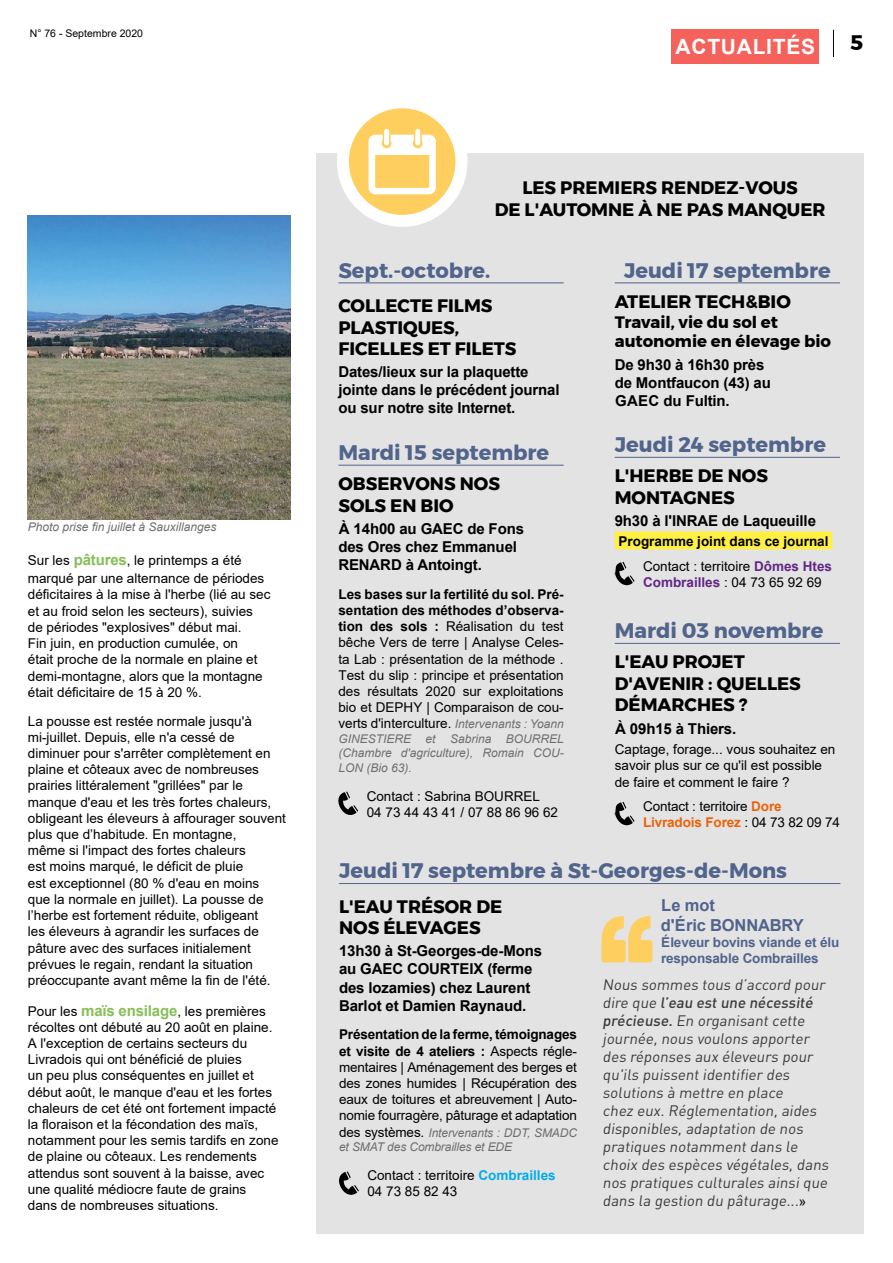
<style>
.page{position:relative;width:893px;height:1263px;background:#fff}
.page>*{position:absolute;margin:0;border:0;box-sizing:border-box;transform-origin:0 0}
.t1{font:700 21px "Montserrat";color:#51648c}
.t2{font:700 21px "Arial";letter-spacing:.035em;color:#fff}
.t3{font:700 21px "Montserrat";color:#000}
.t4{font:700 18px/21.6px "Montserrat";color:#000}
.t5{font:700 16.5px/19.8px "Montserrat";color:#000}
.t6{font:700 16.5px/19.8px "Arial";letter-spacing:-.01em;color:#51648c}
.t7{font:15px/18px "DIN Pro";color:#3c3c3b}
.t8{font:700 15px/18px "Arial";letter-spacing:-.01em;color:#000}
.t9{font:13.5px/16.2px "Arial";color:#000}
.t10{font:700 13.5px/24.8px "Arial";color:#000;text-align:right}
.t11{font:700 13.5px/16.2px "Arial";letter-spacing:-.01em;color:#51648c}
.t12{font:700 13.5px "Arial";color:#622684}
.t13{font:italic 12px/14.4px "Arial";color:#706f6f;text-align:justify}
.t14{font:10.5px "Arial";color:#000}
.s1{font-weight:700;font-size:15px;color:#87be59}
.s2{font-weight:700}
.s3{font-style:italic;font-size:12px;color:#706f6f}
.s4{font-weight:400}
.s5{color:#622684}
.s6{font-weight:400;color:#000}
.s7{font-weight:700;color:#eb6209}
.s8{font-style:normal;font-size:13.5px;color:#000}
.s9{font-weight:700;color:#00ade9}
.s10{font-weight:500}
.s11{font-family:"Arial";font-size:13.5px;color:#000}
</style>
<div class="page">
<svg style="left:833px;top:30px;width:1px;height:27px"></svg>
<div style="left:672px;top:30px;width:147px;height:34px;background:#f5625c"></div>
<div style="left:316px;top:153px;width:547px;height:1080px;background:#e3e3e3"></div>
<svg style="left:343px;top:102px;width:118px;height:119px;background:#fed77d"></svg>
<div style="left:384px;top:129px;width:5px;height:16px;background:#fff;border-radius:2px"></div>
<svg style="left:368px;top:135px;width:68px;height:59px"></svg>
<div style="left:415px;top:129px;width:5px;height:16px;background:#fff;border-radius:2px"></div>
<div style="left:337px;top:96px;width:130px;height:131px;border:12px solid #fff;border-radius:50%"></div>
<hr style="left:338px;top:282px;width:226px;height:1px;background:#51648c">
<hr style="left:338px;top:465px;width:226px;height:1px;background:#51648c">
<svg style="left:338px;top:792px;width:20px;height:23px"></svg>
<hr style="left:615px;top:282px;width:225px;height:1px;background:#51648c">
<hr style="left:615px;top:457px;width:225px;height:1px;background:#51648c">
<div style="left:615px;top:531px;width:217px;height:18px;background:#fff042"></div>
<hr style="left:615px;top:643px;width:225px;height:1px;background:#51648c">
<svg style="left:615px;top:562px;width:19px;height:23px"></svg>
<svg style="left:615px;top:802px;width:19px;height:23px"></svg>
<hr style="left:339px;top:883px;width:501px;height:1px;background:#51648c">
<svg style="left:339px;top:1171px;width:20px;height:24px"></svg>
<svg style="left:601px;top:916px;width:51px;height:46px"></svg>
<img style="left:28px;top:216px;width:263px;height:304px">
<p class="t14" style="left:30px;top:26px;width:115px">N° 76 - Septembre 2020</p>
<p class="t13" style="left:28px;top:520px;width:190px">Photo prise fin juillet à Sauxillanges</p>
<p class="t9" style="left:28px;top:551px;width:238px;line-height:18px">Sur les <span class="s1">pâtures</span>, le printemps a été marqué par une alternance de périodes</p>
<p class="t9" style="left:28px;top:586px;width:244px">déficitaires à la mise à l'herbe (lié au sec et au froid selon les secteurs), suivies de périodes "explosives" début mai.<br>Fin juin, en production cumulée, on<br>était proche de la normale en plaine et demi-montagne, alors que la montagne était déficitaire de 15 à 20 %.</p>
<p class="t9" style="left:28px;top:713px;width:260px">La pousse est restée normale jusqu'à mi-juillet. Depuis, elle n'a cessé de diminuer pour s'arrêter complètement en plaine et côteaux avec de nombreuses prairies littéralement "grillées" par le manque d'eau et les très fortes chaleurs, obligeant les éleveurs à affourager souvent plus que d’habitude. En montagne,<br>même si l'impact des fortes chaleurs<br>est moins marqué, le déficit de pluie<br>est exceptionnel (80 % d'eau en moins<br>que la normale en juillet). La pousse de l’herbe est fortement réduite, obligeant<br>les éleveurs à agrandir les surfaces de pâture avec des surfaces initialement prévues le regain, rendant la situation préoccupante avant même la fin de l'été.</p>
<p class="t9" style="left:28px;top:1003px;width:252px">Pour les <span class="s1">maïs ensilage</span>, les premières récoltes ont débuté au 20 août en plaine.<br>A l'exception de certains secteurs du Livradois qui ont bénéficié de pluies<br>un peu plus conséquentes en juillet et début août, le manque d'eau et les fortes chaleurs de cet été ont fortement impacté la floraison et la fécondation des maïs, notamment pour les semis tardifs en zone de plaine ou côteaux. Les rendements attendus sont souvent à la baisse, avec une qualité médiocre faute de grains dans de nombreuses situations.</p>
<h1 class="t2" style="left:675px;top:32px;width:141px">ACTUALITÉS</h1>
<h1 class="t3" style="left:850px;top:26px;width:15px">5</h1>
<h2 class="t4" style="left:495px;top:177px;width:332px;text-align:center">LES PREMIERS RENDEZ-VOUS<br>DE L'AUTOMNE À NE PAS MANQUER</h2>
<h1 class="t1" style="left:338px;top:253px;width:153px">Sept.-octobre.</h1>
<h2 class="t4" style="left:338px;top:295px;width:180px">COLLECTE FILMS<br>PLASTIQUES,<br>FICELLES ET FILETS</h2>
<p class="t8" style="left:338px;top:363px;width:223px">Dates/lieux sur la plaquette jointe dans le précédent journal ou sur notre site Internet.</p>
<h1 class="t1" style="left:338px;top:436px;width:212px">Mardi 15 septembre</h1>
<h2 class="t4" style="left:338px;top:473px;width:163px">OBSERVONS NOS<br>SOLS EN BIO</h2>
<p class="t8" style="left:338px;top:520px;width:187px">À 14h00 au GAEC de Fons des Ores chez Emmanuel<br>RENARD à Antoingt.</p>
<p class="t9" style="left:338px;top:586px;width:227px;text-align:justify"><span class="s2">Les bases sur la fertilité du sol. Pré&shy;sentation des méthodes d’observa&shy;tion des sols :</span> Réalisation du test bêche Vers de terre | Analyse Celes&shy;ta Lab : présentation de la méthode .<br>Test du slip : principe et présentation des résultats 2020 sur exploitations bio et DEPHY | Comparaison de cou&shy;verts d'interculture. <span class="s3">Intervenants : Yoann</span></p>
<p class="t13" style="left:338px;top:732px;width:227px">GINESTIERE et Sabrina BOURREL (Chambre d'agriculture), Romain COU-LON (Bio 63).</p>
<p class="t9" style="left:367px;top:788px;width:193px">Contact : Sabrina BOURREL<br>04 73 44 43 41 / 07 88 86 96 62</p>
<h1 class="t1" style="left:624px;top:253px;width:208px">Jeudi 17 septembre</h1>
<h2 class="t4" style="left:615px;top:291px;width:178px">ATELIER TECH&amp;BIO</h2>
<p class="t5" style="left:615px;top:312px;width:218px">Travail, vie du sol et autonomie en élevage bio</p>
<p class="t8" style="left:615px;top:355px;width:158px">De 9h30 à 16h30 près de Montfaucon (43) au<br>GAEC du Fultin.</p>
<h1 class="t1" style="left:615px;top:428px;width:213px">Jeudi 24 septembre</h1>
<h2 class="t4" style="left:615px;top:465px;width:155px">L'HERBE DE NOS<br>MONTAGNES</h2>
<p class="t8" style="left:615px;top:512px;width:203px">9h30 à l'INRAE de Laqueuille</p>
<p class="t10" style="left:618px;top:529px;width:215px">Programme joint dans ce journal<br><span class="s4">Contact : territoire</span> <span class="s5">Dômes Htes</span></p>
<p class="t12" style="left:643px;top:573px;width:180px">Combrailles <span class="s6">: 04 73 65 92 69</span></p>
<h1 class="t1" style="left:615px;top:614px;width:210px">Mardi 03 novembre</h1>
<h2 class="t4" style="left:615px;top:651px;width:188px">L'EAU PROJET<br>D'AVENIR : QUELLES<br>DÉMARCHES ?</h2>
<p class="t8" style="left:615px;top:719px;width:123px">À 09h15 à Thiers.</p>
<p class="t9" style="left:615px;top:741px;width:222px">Captage, forage... vous souhaitez en savoir plus sur ce qu'il est possible de faire et comment le faire ?</p>
<p class="t9" style="left:643px;top:798px;width:198px">Contact : territoire <span class="s7">Dore<br>Livradois Forez</span> : 04 73 82 09 74</p>
<h1 class="t1" style="left:339px;top:854px;width:450px">Jeudi 17 septembre à St-Georges-de-Mons</h1>
<h2 class="t4" style="left:339px;top:895px;width:165px">L'EAU TRÉSOR DE<br>NOS ÉLEVAGES</h2>
<p class="t8" style="left:339px;top:942px;width:204px">13h30 à St-Georges-de-Mons au GAEC COURTEIX (ferme des lozamies) chez Laurent<br>Barlot et Damien Raynaud.</p>
<p class="t9" style="left:339px;top:1026px;width:239px;text-align:justify"><span class="s2">Présentation de la ferme, témoignages et visite de 4 ateliers :</span> Aspects régle&shy;mentaires | Aménagement des berges et des zones humides | Récupération des eaux de toitures et abreuvement | Auto&shy;nomie fourragère, pâturage et adaptation</p>
<p class="t13" style="left:339px;top:1125px;width:239px"><span class="s8">des systèmes.</span> Intervenants : DDT, SMADC et SMAT des Combrailles et EDE</p>
<p class="t9" style="left:367px;top:1167px;width:190px">Contact : territoire <span class="s9">Combrailles<br></span>04 73 85 82 43</p>
<p class="t6" style="left:661px;top:895px;width:144px">Le mot<br>d'Éric BONNABRY</p>
<p class="t11" style="left:661px;top:934px;width:180px">Éleveur bovins viande et élu responsable Combrailles</p>
<p class="t7" style="left:602px;top:974px;width:230px">Nous sommes tous d’accord pour dire que <span class="s10">l’eau est une nécessité précieuse.</span> En organisant cette journée, nous voulons apporter des réponses aux éleveurs pour qu'ils puissent identifier des solutions à mettre en place<br>chez eux. Réglementation, aides disponibles, adaptation de nos pratiques notamment dans le choix des espèces végétales, dans nos pratiques culturales ainsi que dans la gestion du pâturage...<span class="s11">»</span></p>
</div>
